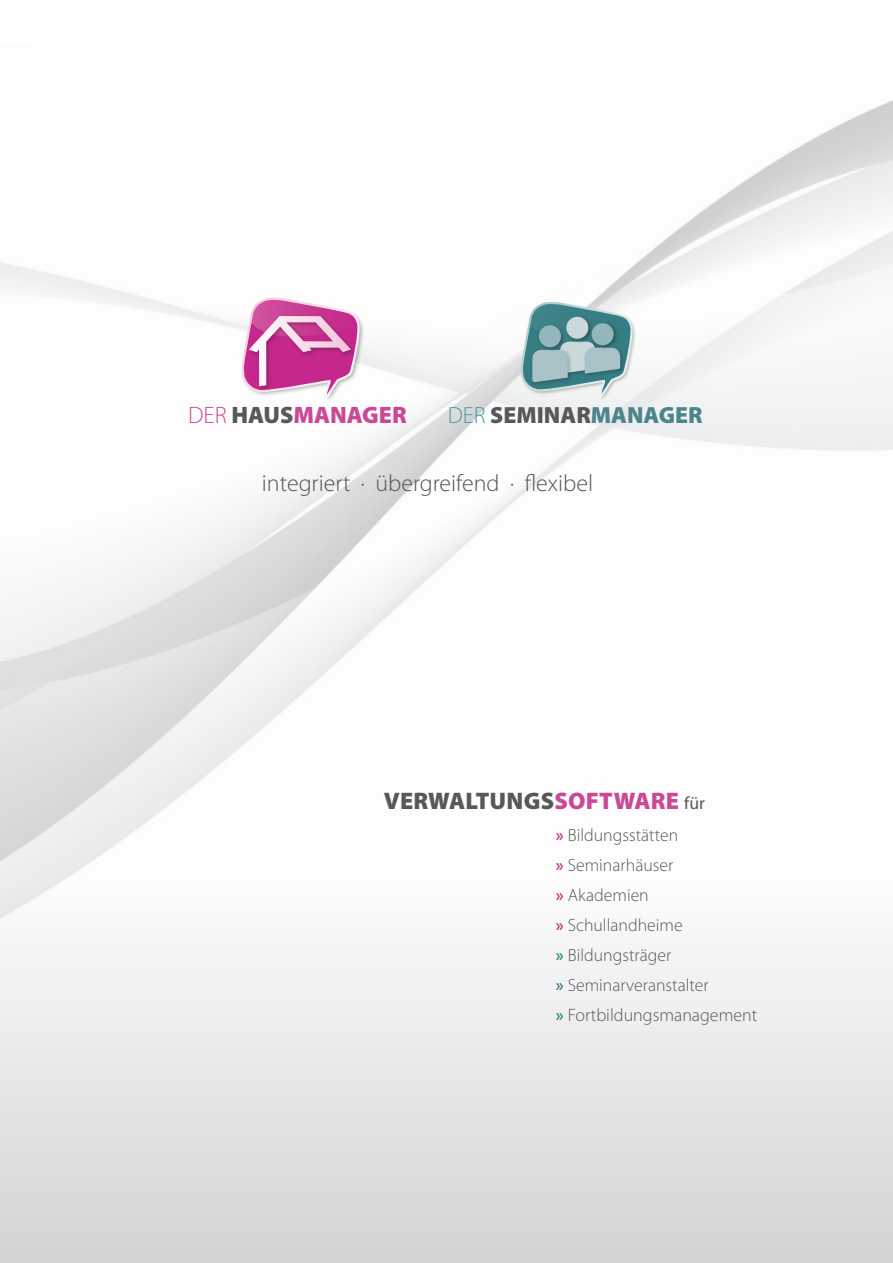
<style>
.page{position:relative;width:893px;height:1263px;background:#fff}
.page>*{position:absolute;margin:0;border:0;box-sizing:border-box;transform-origin:0 0}
.t1{font:900 24px "Myriad Pro";letter-spacing:.01em;color:#57585a}
.t2{font:900 23.85px "Myriad Pro";color:#ca4996}
.t3{font:300 23.7px "Myriad Pro";color:#535355}
.t4{font:900 23.55px "Myriad Pro";color:#57585a}
.t5{font:300 18px "Myriad Pro";color:#57585a}
.t6{font:300 17.7px/30px "Myriad Pro";color:#57585a}
.s1{font-weight:300}
.s2{color:#57585a}
.s3{font-weight:300;color:#54979e}
.s4{color:#4d858c}
.s5{color:#ca4996}
.s6{font-weight:400;font-size:17.7px}
.s7{font-weight:600;color:#c5278c}
.s8{font-weight:600;color:#337d83}
.s9{font-weight:600;font-size:17.7px;color:#337d83}
</style>
<div class="page">
<svg style="left:1px;top:982px;width:892px;height:281px;background:#e1e2e4"></svg>
<img style="left:0;top:100px;width:893px;height:882px">
<div style="left:241px;top:297px;width:124px;height:106px;background:#231f20;opacity:.35"></div>
<svg style="left:240px;top:296px;width:121px;height:102px"></svg>
<div style="left:520px;top:301px;width:117px;height:100px;background:#f2f3f3"></div>
<svg style="left:520px;top:301px;width:113px;height:96px"></svg>
<div style="left:537px;top:324px;width:29px;height:29px;background:#231f20;opacity:.4"></div>
<div style="left:539px;top:325px;width:22px;height:22px;background:#94b6bd;border-radius:50%"></div>
<div style="left:565px;top:315px;width:29px;height:29px;background:#231f20;opacity:.4"></div>
<div style="left:566px;top:317px;width:22px;height:22px;background:#cbd9dc;border-radius:50%"></div>
<div style="left:590px;top:322px;width:29px;height:29px;background:#231f20;opacity:.4"></div>
<div style="left:592px;top:323px;width:22px;height:22px;background:#94b6bd;border-radius:50%"></div>
<h2 class="t2" style="left:188px;top:399px;width:220px"><span class="s1">DER</span> <span class="s2">HAUS</span>MANAGER</h2>
<h3 class="t4" style="left:448px;top:399px;width:256px"><span class="s3">DER</span> SEMINAR<span class="s4">MANAGER</span></h3>
<h3 class="t3" style="left:262px;top:468px;width:333px">integriert · übergreifend · flexibel</h3>
<h1 class="t1" style="left:384px;top:785px;width:323px">VERWALTUNGS<span class="s5">SOFTWARE</span> <span class="s6">für</span></h1>
<p class="t6" style="left:556px;top:820px;width:154px"><span class="s7">»</span> Bildungsstätten<br><span class="s7">»</span> Seminarhäuser<br><span class="s7">»</span> Akademien<br><span class="s7">»</span> Schullandheime<br><span class="s8">»</span> Bildungsträger<br><span class="s8">»</span> Seminarveranstalter</p>
<p class="t5" style="left:556px;top:1004px;width:203px"><span class="s9">»</span> Fortbildungsmanagement</p>
</div>
